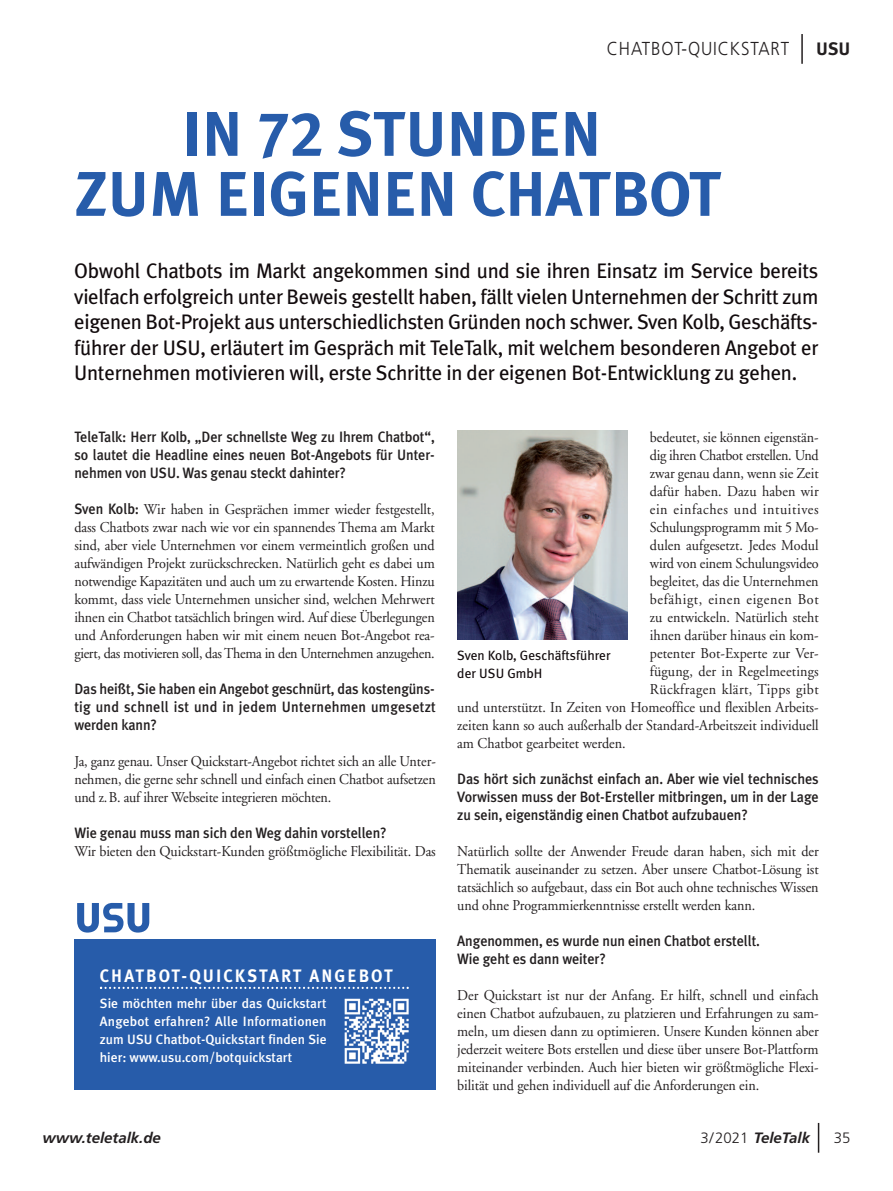
<style>
.page{position:relative;width:893px;height:1191px;background:#fff}
.page>*{position:absolute;margin:0;border:0;box-sizing:border-box;transform-origin:0 0}
.t1{font:700 63px/60px "Meta Plus";letter-spacing:-.005em;color:#275caa;text-align:center}
.t2{font:21px/25.5px "Meta Plus";letter-spacing:-.015em;color:#110a0c;text-align:justify}
.t3{font:300 18.75px "Frutiger";letter-spacing:.05em;color:#231f20;scale:.9 1}
.t4{font:700 18px "Meta Plus";letter-spacing:.125em;color:#fff;scale:.94 1}
.t5{font:700 18px "Meta Plus";color:#231f20}
.t6{font:15px/18px "Adobe Garamond";letter-spacing:-.005em;color:#231f20;text-align:justify;scale:.94 1}
.t7{font:500 15px/18px "Meta Plus";letter-spacing:-.005em;color:#231f20;text-align:justify;scale:.94 1}
.t8{font:15px "Adobe Garamond";letter-spacing:.045em;color:#231f20;scale:.94 1}
.t9{font:italic 700 15px "Frutiger";color:#231f20}
.t10{font:15px "Adobe Garamond";letter-spacing:.03em;color:#231f20;scale:.94 1}
.t11{font:300 15px "Frutiger";color:#231f20}
.t12{font:500 13.5px/18px "Meta Plus";color:#fff;text-align:justify}
.t13{font:13.5px/18px "Meta Plus";color:#110a0c}
.s1{font-family:"Meta Plus Bold Caps";font-weight:400}
.s2{font-family:"Meta Plus";font-weight:500}
.s3{font-weight:300;font-style:normal}
</style>
<div class="page">
<hr style="left:801px;top:34px;width:2px;height:30px;background:#231f20">
<svg style="left:818px;top:1123px;width:1px;height:29px"></svg>
<img style="left:457px;top:431px;width:170px;height:209px">
<div style="left:74px;top:939px;width:362px;height:150px;background:#275caa"></div>
<svg style="left:100px;top:986px;width:309px;height:3px"></svg>
<svg style="left:77px;top:903px;width:72px;height:29px"></svg>
<img style="left:344px;top:998px;width:65px;height:66px">
<p class="t3" style="left:607px;top:41px;width:204px">CHATBOT-QUICKSTART</p>
<p class="t5" style="left:816px;top:38px;width:36px">USU</p>
<h1 class="t1" style="left:74px;top:104px;width:649px">IN <span class="s1">72</span> STUNDEN<br>ZUM EIGENEN CHATBOT</h1>
<p class="t2" style="left:74px;top:258px;width:746px">Obwohl Chatbots im Markt angekommen sind und sie ihren Einsatz im Service bereits vielfach erfolgreich unter Beweis gestellt haben, fällt vielen Unternehmen der Schritt zum eigenen Bot-Projekt aus unterschiedlichsten Gründen noch schwer. Sven Kolb, Geschäfts&shy;führer der USU, erläutert im Gespräch mit TeleTalk, mit welchem besonderen Angebot er Unternehmen motivieren will, erste Schritte in der eigenen Bot-Entwicklung zu gehen.</p>
<p class="t7" style="left:74px;top:427px;width:385px">TeleTalk: Herr Kolb, „Der schnellste Weg zu Ihrem Chatbot“, so lautet die Headline eines neuen Bot-Angebots für Unter&shy;nehmen von USU. Was genau steckt dahinter?</p>
<p class="t6" style="left:74px;top:501px;width:385px"><span class="s2">Sven Kolb:</span> Wir haben in Gesprächen immer wieder festgestellt, dass Chatbots zwar nach wie vor ein spannendes Thema am Markt sind, aber viele Unternehmen vor einem vermeintlich großen und aufwändigen Projekt zurückschrecken. Natürlich geht es dabei um notwendige Kapazitäten und auch um zu erwartende Kosten. Hinzu kommt, dass viele Unternehmen unsicher sind, welchen Mehrwert ihnen ein Chatbot tatsächlich bringen wird. Auf diese Überlegungen und Anforderungen haben wir mit einem neuen Bot-Angebot rea&shy;giert, das motivieren soll, das Thema in den Unternehmen anzugehen.</p>
<p class="t7" style="left:74px;top:679px;width:386px">Das heißt, Sie haben ein Angebot geschnürt, das kostengüns&shy;tig und schnell ist und in jedem Unternehmen umgesetzt werden kann?</p>
<p class="t6" style="left:74px;top:753px;width:386px">Ja, ganz genau. Unser Quickstart-Angebot richtet sich an alle Unter&shy;nehmen, die gerne sehr schnell und einfach einen Chatbot aufsetzen und z.B. auf ihrer Webseite integrieren möchten.</p>
<p class="t7" style="left:74px;top:823px;width:334px">Wie genau muss man sich den Weg dahin vorstellen?</p>
<p class="t6" style="left:74px;top:843px;width:386px">Wir bieten den Quickstart-Kunden größtmögliche Flexibilität. Das</p>
<p class="t4" style="left:100px;top:965px;width:313px">CHATBOT-QUICKSTART ANGEBOT</p>
<p class="t12" style="left:100px;top:994px;width:228px">Sie möchten mehr über das Quickstart Angebot erfahren? Alle Informationen zum USU Chatbot-Quickstart finden Sie hier: www.usu.com/botquickstart</p>
<p class="t6" style="left:650px;top:429px;width:181px">bedeutet, sie können eigenstän-</p>
<p class="t6" style="left:650px;top:447px;width:181px">dig ihren Chatbot erstellen. Und</p>
<p class="t6" style="left:650px;top:465px;width:181px">zwar genau dann, wenn sie Zeit</p>
<p class="t6" style="left:650px;top:483px;width:181px">dafür haben. Dazu haben wir</p>
<p class="t8" style="left:650px;top:503px;width:181px">ein einfaches und intuitives</p>
<p class="t6" style="left:650px;top:519px;width:181px">Schulungsprogramm mit 5 Mo-</p>
<p class="t6" style="left:650px;top:537px;width:181px">dulen aufgesetzt. Jedes Modul</p>
<p class="t6" style="left:650px;top:555px;width:181px">wird von einem Schulungsvideo</p>
<p class="t6" style="left:650px;top:573px;width:181px">begleitet, das die Unternehmen</p>
<p class="t8" style="left:650px;top:593px;width:181px">befähigt, einen eigenen Bot</p>
<p class="t6" style="left:650px;top:609px;width:181px">zu entwickeln. Natürlich steht</p>
<p class="t6" style="left:650px;top:627px;width:181px">ihnen darüber hinaus ein kom-</p>
<p class="t6" style="left:650px;top:645px;width:181px">petenter Bot-Experte zur Ver-</p>
<p class="t6" style="left:650px;top:663px;width:181px">fügung, der in Regelmeetings</p>
<p class="t10" style="left:650px;top:683px;width:181px">Rückfragen klärt, Tipps gibt</p>
<p class="t6" style="left:457px;top:699px;width:386px">und unterstützt. In Zeiten von Homeoffice und flexiblen Arbeits-</p>
<p class="t6" style="left:457px;top:717px;width:386px">zeiten kann so auch außerhalb der Standard-Arbeitszeit individuell</p>
<p class="t6" style="left:457px;top:735px;width:181px">am Chatbot gearbeitet werden.</p>
<p class="t7" style="left:457px;top:769px;width:386px">Das hört sich zunächst einfach an. Aber wie viel technisches Vorwissen muss der Bot-Ersteller mitbringen, um in der Lage zu sein, eigenständig einen Chatbot aufzubauen?</p>
<p class="t6" style="left:457px;top:843px;width:386px">Natürlich sollte der Anwender Freude daran haben, sich mit der Thematik auseinander zu setzen. Aber unsere Chatbot-Lösung ist tatsächlich so aufgebaut, dass ein Bot auch ohne technisches Wissen und ohne Programmierkenntnisse erstellt werden kann.</p>
<p class="t7" style="left:457px;top:931px;width:324px">Angenommen, es wurde nun einen Chatbot erstellt.<br>Wie geht es dann weiter?</p>
<p class="t6" style="left:457px;top:987px;width:386px">Der Quickstart ist nur der Anfang. Er hilft, schnell und einfach einen Chatbot aufzubauen, zu platzieren und Erfahrungen zu sam&shy;meln, um diesen dann zu optimieren. Unsere Kunden können aber jederzeit weitere Bots erstellen und diese über unsere Bot-Plattform miteinander verbinden. Auch hier bieten wir größtmögliche Flexi&shy;bilität und gehen individuell auf die Anforderungen ein.</p>
<p class="t13" style="left:457px;top:646px;width:155px">Sven Kolb, Geschäftsführer der USU GmbH</p>
<p class="t9" style="left:43px;top:1131px;width:120px">www.teletalk.de</p>
<p class="t9" style="left:700px;top:1131px;width:111px"><span class="s3">3/2021</span> TeleTalk</p>
<p class="t11" style="left:834px;top:1131px;width:18px">35</p>
</div>
